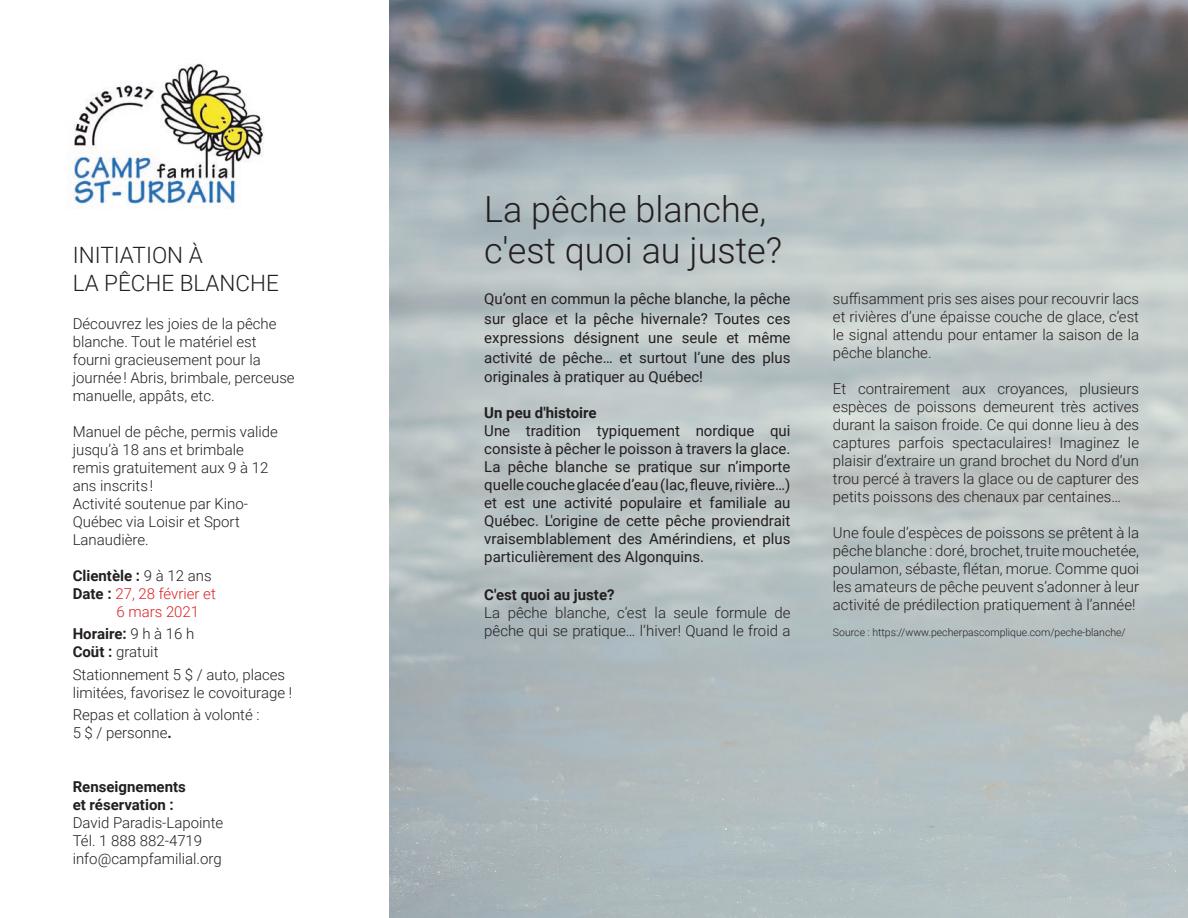
<style>
.page{position:relative;width:1188px;height:918px;background:#fff}
.page>*{position:absolute;margin:0;border:0;box-sizing:border-box;transform-origin:0 0}
.t1{font:300 36px "Roboto";color:#231f20}
.t2{font:300 22.5px "Roboto";color:#231f20}
.t3{font:300 15px/18px "Roboto";color:#231f20}
.t4{font:15px/18px "Roboto";color:#231f20;text-align:justify}
.t5{font:700 15px/18px "Roboto";color:#231f20}
.t6{font:300 15px "Roboto";color:#dc2027}
.t7{font:300 10.5px "Roboto";color:#231f20}
.s1{font-weight:300}
.s2{font-weight:700;color:#231f20}
.s3{font-family:"Roboto Condensed";font-weight:700}
</style>
<div class="page">
<img style="left:389px;top:0;width:799px;height:918px">
<img style="left:68px;top:63px;width:196px;height:145px">
<h1 class="t1" style="left:484px;top:184px;width:284px">La pêche blanche,</h1>
<h2 class="t2" style="left:73px;top:239px;width:132px">INITIATION À</h2>
<h1 class="t1" style="left:484px;top:225px;width:299px">c'est quoi au juste?</h1>
<h2 class="t2" style="left:73px;top:267px;width:208px">LA PÊCHE BLANCHE</h2>
<p class="t3" style="left:73px;top:314px;width:223px">Découvrez les joies de la pêche blanche. Tout le matériel est fourni gracieusement pour la journée ! Abris, brimbale, perceuse manuelle, appâts, etc.</p>
<p class="t3" style="left:73px;top:422px;width:207px">Manuel de pêche, permis valide jusqu’à 18 ans et brimbale remis gratuitement aux 9 à 12 ans inscrits !<br>Activité soutenue par Kino-<br>Québec via Loisir et Sport<br>Lanaudière.</p>
<p class="t5" style="left:73px;top:566px;width:140px">Clientèle : <span class="s1">9 à 12 ans</span></p>
<p class="t6" style="left:73px;top:583px;width:145px"><span class="s2">Date :</span> 27, 28 février et</p>
<p class="t6" style="left:116px;top:601px;width:84px">6 mars 2021</p>
<p class="t5" style="left:73px;top:624px;width:123px">Horaire: <span class="s1">9 h à 16 h<br></span>Coüt : <span class="s1">gratuit</span></p>
<p class="t3" style="left:73px;top:665px;width:221px">Stationnement 5 $ / auto, places limitées, favorisez le covoiturage !</p>
<p class="t3" style="left:73px;top:705px;width:188px">Repas et collation à volonté :<br>5 $ / personne<span class="s3">.</span></p>
<p class="t5" style="left:73px;top:777px;width:115px">Renseignements et réservation :</p>
<p class="t3" style="left:73px;top:813px;width:152px">David Paradis-Lapointe<br>Tél. 1 888 882-4719 info@campfamilial.org</p>
<p class="t4" style="left:484px;top:289px;width:308px;line-height:19.5px">Qu’ont en commun la pêche blanche, la pêche sur glace et la pêche hivernale? Toutes ces expressions désignent une seule et même activité de pêche… et surtout l’une des plus originales à pratiquer au Québec!</p>
<p class="t5" style="left:484px;top:403px;width:114px">Un peu d'histoire</p>
<p class="t4" style="left:484px;top:421px;width:308px">Une tradition typiquement nordique qui consiste à pêcher le poisson à travers la glace.<br>La pêche blanche se pratique sur n’importe quelle couche glacée d’eau (lac, fleuve, rivière…) et est une activité populaire et familiale au Québec. L'origine de cette pêche proviendrait vraisemblablement des Amérindiens, et plus particulièrement des Algonquins.</p>
<p class="t5" style="left:484px;top:585px;width:132px">C'est quoi au juste?</p>
<p class="t3" style="left:484px;top:603px;width:308px">La pêche blanche, c’est la seule formule de pêche qui se pratique… l’hiver! Quand le froid a</p>
<p class="t3" style="left:833px;top:289px;width:308px;text-align:justify">suffisamment pris ses aises pour recouvrir lacs et rivières d’une épaisse couche de glace, c’est le signal attendu pour entamer la saison de la pêche blanche.</p>
<p class="t3" style="left:833px;top:379px;width:308px;text-align:justify">Et contrairement aux croyances, plusieurs espèces de poissons demeurent très actives durant la saison froide. Ce qui donne lieu à des captures parfois spectaculaires! Imaginez le plaisir d’extraire un grand brochet du Nord d’un trou percé à travers la glace ou de capturer des petits poissons des chenaux par centaines…</p>
<p class="t3" style="left:833px;top:523px;width:308px;text-align:justify">Une foule d’espèces de poissons se prêtent à la pêche blanche : doré, brochet, truite mouchetée, poulamon, sébaste, flétan, morue. Comme quoi les amateurs de pêche peuvent s’adonner à leur activité de prédilection pratiquement à l’année!</p>
<p class="t7" style="left:833px;top:625px;width:294px">Source : https://www.pecherpascomplique.com/peche-blanche/</p>
</div>
